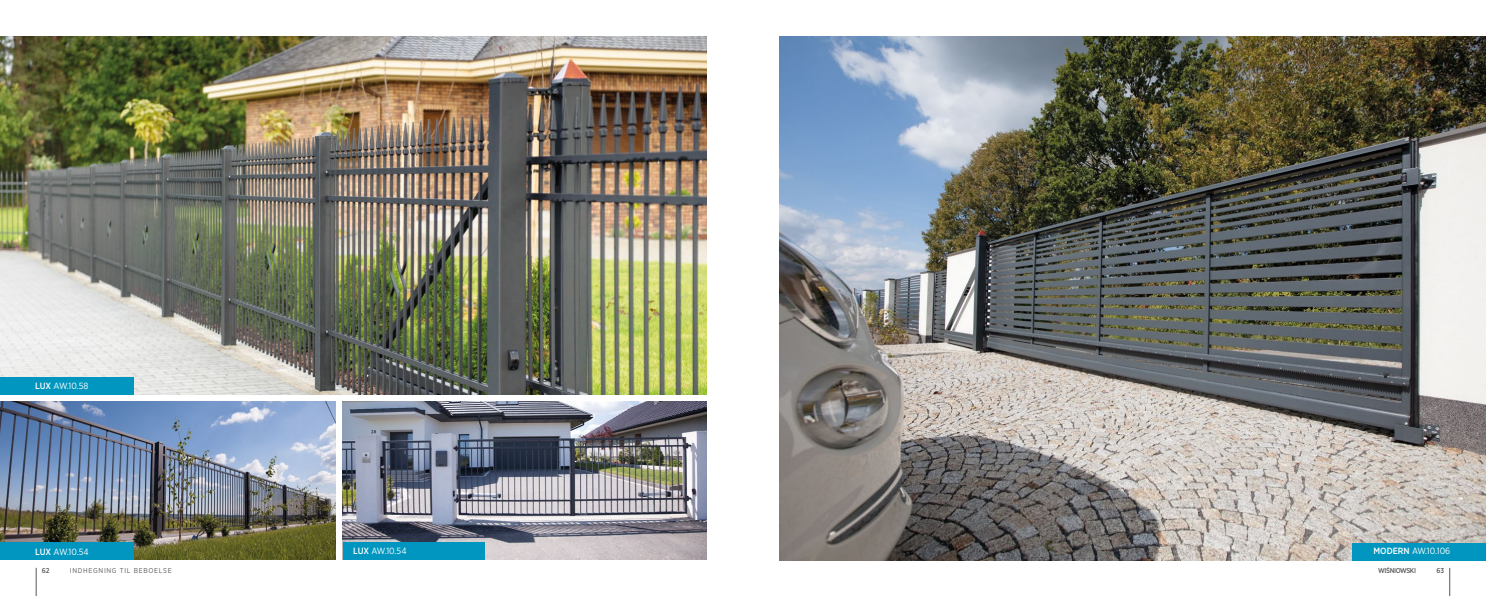
<style>
.page{position:relative;width:1486px;height:596px;background:#fff}
.page>*{position:absolute;margin:0;border:0;box-sizing:border-box;transform-origin:0 0}
.t1{font:9px "Gotham Narrow";color:#fff}
.t2{font:7px "Gotham Narrow";letter-spacing:.1em;color:#575756}
.t3{font:500 7px "Gotham Narrow";letter-spacing:-.05em;color:#575756}
.s1{font-weight:500}
</style>
<div class="page">
<svg style="left:1449px;top:567px;width:1px;height:28px"></svg>
<svg style="left:36px;top:567px;width:1px;height:28px"></svg>
<img style="left:342px;top:401px;width:365px;height:158px">
<img style="left:0;top:36px;width:707px;height:358px">
<img style="left:0;top:401px;width:336px;height:158px">
<img style="left:779px;top:36px;width:706px;height:523px">
<div style="left:0;top:377px;width:133px;height:17px;background:#0096bf"></div>
<div style="left:0;top:542px;width:133px;height:17px;background:#0096bf"></div>
<div style="left:342px;top:542px;width:142px;height:17px;background:#0096bf"></div>
<div style="left:1352px;top:542px;width:133px;height:17px;background:#0096bf"></div>
<p class="t1" style="left:35px;top:379px;width:55px"><span class="s1">LUX</span> AW.10.58</p>
<p class="t1" style="left:35px;top:545px;width:55px"><span class="s1">LUX</span> AW.10.54</p>
<p class="t1" style="left:353px;top:545px;width:55px"><span class="s1">LUX</span> AW.10.54</p>
<p class="t1" style="left:1373px;top:545px;width:78px"><span class="s1">MODERN</span> AW.10.106</p>
<p class="t3" style="left:42px;top:566px;width:9px">62</p>
<p class="t2" style="left:70px;top:566px;width:103px">INDHEGNING TIL BEBOELSE</p>
<p class="t3" style="left:1378px;top:566px;width:39px">WIŚNIOWSKI</p>
<p class="t3" style="left:1436px;top:566px;width:9px">63</p>
</div>
